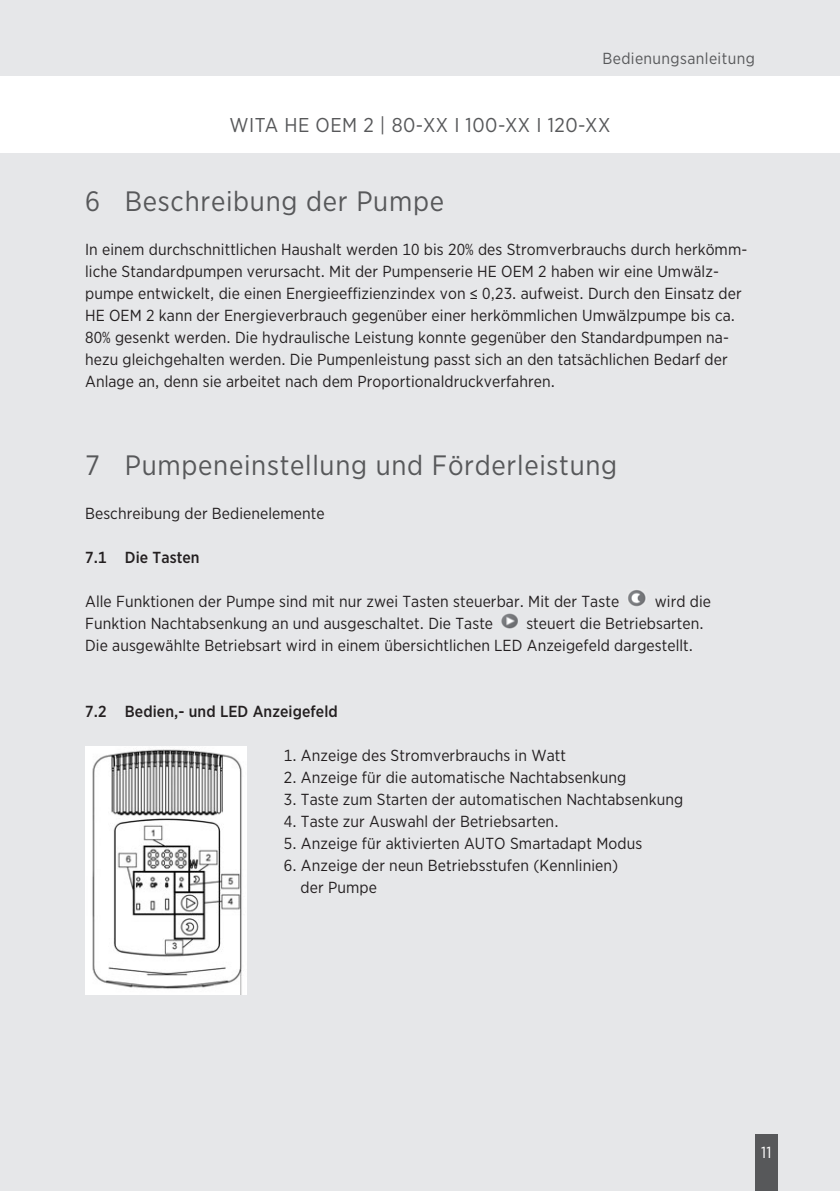
<style>
.page{position:relative;width:840px;height:1191px;background:#fff}
.page>*{position:absolute;margin:0;border:0;box-sizing:border-box;transform-origin:0 0}
.t1{font:28px "Gotham Narrow";letter-spacing:.025em;color:#57585a}
.t2{font:20px "Gotham Narrow";letter-spacing:.025em;color:#57585a}
.t3{font:16px/22px "Gotham Narrow";letter-spacing:.005em;color:#231f20}
.t4{font:500 16px "Gotham Narrow";letter-spacing:.005em;color:#231f20}
.t5{font:16px "Gotham Narrow";letter-spacing:.025em;color:#57585a}
.t6{font:16px "Gotham Narrow";color:#fff}
.s1{font-family:"Calibri"}
</style>
<div class="page">
<div style="left:0;top:0;width:839px;height:75px;background:#e6e7e9"></div>
<div style="left:0;top:153px;width:839px;height:1038px;background:#e6e7e9"></div>
<img style="left:628px;top:590px;width:17px;height:16px">
<img style="left:501px;top:613px;width:16px;height:16px">
<div style="left:754px;top:1134px;width:23px;height:57px;background:#57585a"></div>
<img style="left:85px;top:746px;width:161px;height:248px">
<p class="t5" style="left:602px;top:53px;width:154px">Bedienungsanleitung</p>
<p class="t2" style="left:229px;top:117px;width:382px">WITA HE OEM 2 | 80-XX I 100-XX I 120-XX</p>
<h1 class="t1" style="left:85px;top:191px;width:360px">6 Beschreibung der Pumpe</h1>
<p class="t3" style="left:85px;top:239px;width:663px">In einem durchschnittlichen Haushalt werden 10 bis 20% des Stromverbrauchs durch herkömm&shy;liche Standardpumpen verursacht. Mit der Pumpenserie HE OEM 2 haben wir eine Umwälz&shy;pumpe entwickelt, die einen Energieeffizienzindex von <span class="s1">≤</span> 0,23. aufweist. Durch den Einsatz der HE OEM 2 kann der Energieverbrauch gegenüber einer herkömmlichen Umwälzpumpe bis ca.<br>80% gesenkt werden. Die hydraulische Leistung konnte gegenüber den Standardpumpen na&shy;hezu gleichgehalten werden. Die Pumpenleistung passt sich an den tatsächlichen Bedarf der Anlage an, denn sie arbeitet nach dem Proportionaldruckverfahren.</p>
<h1 class="t1" style="left:85px;top:455px;width:533px">7 Pumpeneinstellung und Förderleistung</h1>
<p class="t3" style="left:85px;top:503px;width:241px">Beschreibung der Bedienelemente</p>
<p class="t4" style="left:85px;top:551px;width:116px">7.1 Die Tasten</p>
<p class="t3" style="left:85px;top:591px;width:535px">Alle Funktionen der Pumpe sind mit nur zwei Tasten steuerbar. Mit der Taste</p>
<p class="t3" style="left:654px;top:591px;width:58px">wird die</p>
<p class="t3" style="left:85px;top:613px;width:409px">Funktion Nachtabsenkung an und ausgeschaltet. Die Taste</p>
<p class="t3" style="left:85px;top:613px;width:619px;text-indent:441px">steuert die Betriebsarten.<br>Die ausgewählte Betriebsart wird in einem übersichtlichen LED Anzeigefeld dargestellt.</p>
<p class="t4" style="left:85px;top:705px;width:254px">7.2 Bedien,- und LED Anzeigefeld</p>
<p class="t3" style="left:283px;top:745px;width:283px">1. Anzeige des Stromverbrauchs in Watt</p>
<p class="t3" style="left:283px;top:767px;width:344px">2. Anzeige für die automatische Nachtabsenkung</p>
<p class="t3" style="left:283px;top:789px;width:400px">3. Taste zum Starten der automatischen Nachtabsenkung</p>
<p class="t3" style="left:283px;top:811px;width:276px">4. Taste zur Auswahl der Betriebsarten.</p>
<p class="t3" style="left:283px;top:833px;width:360px">5. Anzeige für aktivierten AUTO Smartadapt Modus</p>
<p class="t3" style="left:300px;top:855px;width:319px;text-indent:-17px">6. Anzeige der neun Betriebsstufen (Kennlinien) der Pumpe</p>
<p class="t6" style="left:760px;top:1146px;width:12px">11</p>
</div>
